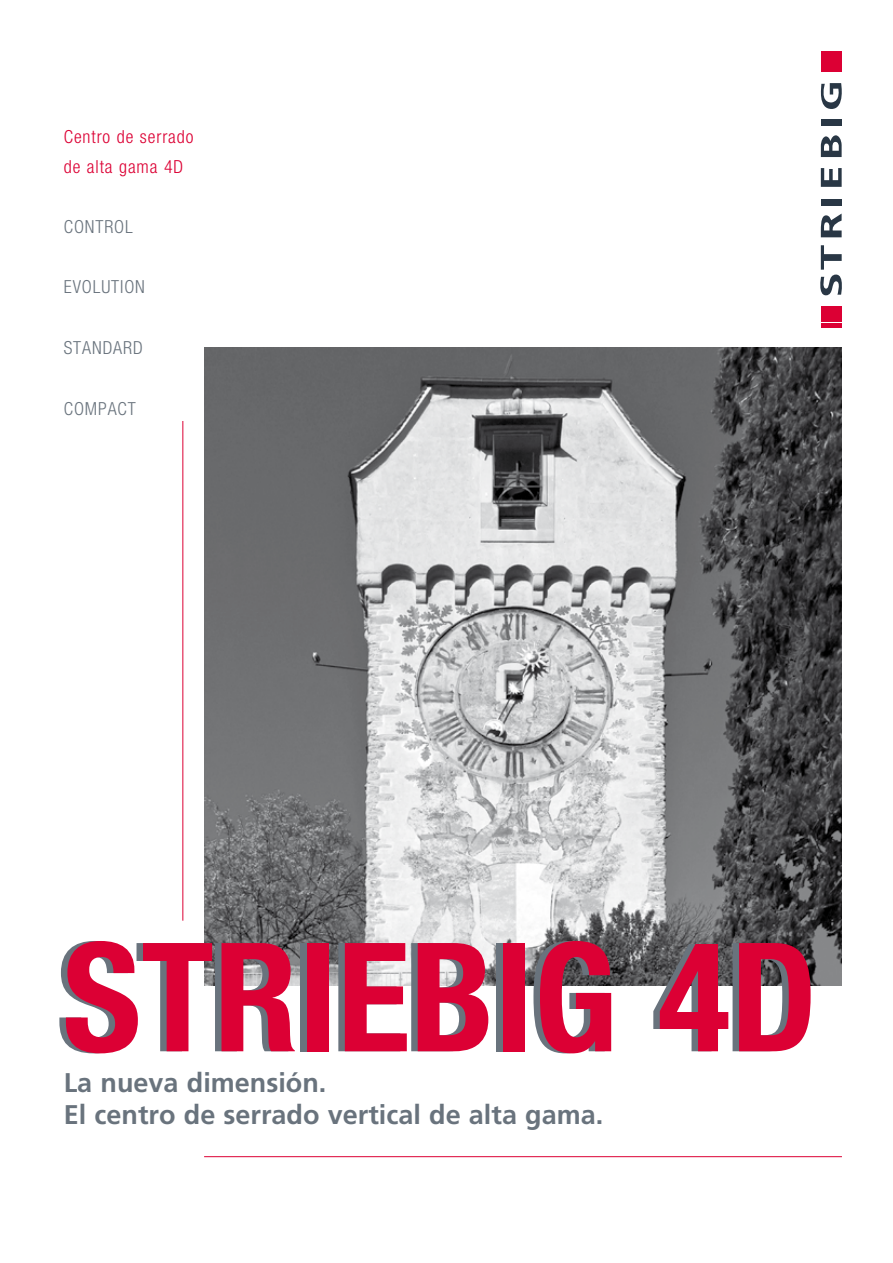
<style>
.page{position:relative;width:893px;height:1263px;background:#fff}
.page>*{position:absolute;margin:0;border:0;box-sizing:border-box;transform-origin:0 0}
.t1{font:700 condensed 151.5px "Helvetica Neue LT Pro";color:#dc0034}
.t2{font:700 27px/32.4px "Frutiger LT Std";color:#69737d}
.t3{font:300 condensed 18px "Helvetica Neue LT Pro";letter-spacing:.05em;color:#69737d}
.t4{font:300 condensed 18px/30px "Helvetica Neue LT Pro";letter-spacing:.05em;color:#dc0034}
</style>
<div class="page">
<img style="left:204px;top:347px;width:638px;height:638px">
<div style="left:821px;top:323px;width:21px;height:5px;background:#dc0034"></div>
<div style="left:821px;top:307px;width:21px;height:15px;background:#dc0034"></div>
<svg style="left:821px;top:168px;width:21px;height:19px"></svg>
<div style="left:821px;top:119px;width:21px;height:6px;background:#293745"></div>
<hr style="left:821px;top:51px;width:4px;height:21px;background:#dc0034">
<div style="left:827px;top:51px;width:15px;height:21px;background:#dc0034"></div>
<svg style="left:821px;top:135px;width:21px;height:22px"></svg>
<svg style="left:820px;top:83px;width:22px;height:26px"></svg>
<svg style="left:820px;top:245px;width:22px;height:50px"></svg>
<svg style="left:821px;top:214px;width:21px;height:23px"></svg>
<div style="left:821px;top:199px;width:21px;height:7px;background:#293745"></div>
<hr style="left:182px;top:421px;width:1px;height:500px;background:#dc0034">
<hr style="left:204px;top:1156px;width:638px;height:1px;background:#dc0034">
<p class="t4" style="left:64px;top:121px;width:131px">Centro de serrado de alta gama 4D</p>
<p class="t3" style="left:64px;top:216px;width:71px">CONTROL</p>
<p class="t3" style="left:64px;top:277px;width:83px">EVOLUTION</p>
<p class="t3" style="left:64px;top:337px;width:80px">STANDARD</p>
<p class="t3" style="left:64px;top:398px;width:74px">COMPACT</p>
<h1 class="t1" style="left:63px;top:907px;width:756px">STRIEBIG 4D</h1>
<p class="t2" style="left:64px;top:1066px;width:541px">La nueva dimensión.<br>El centro de serrado vertical de alta gama.</p>
</div>
